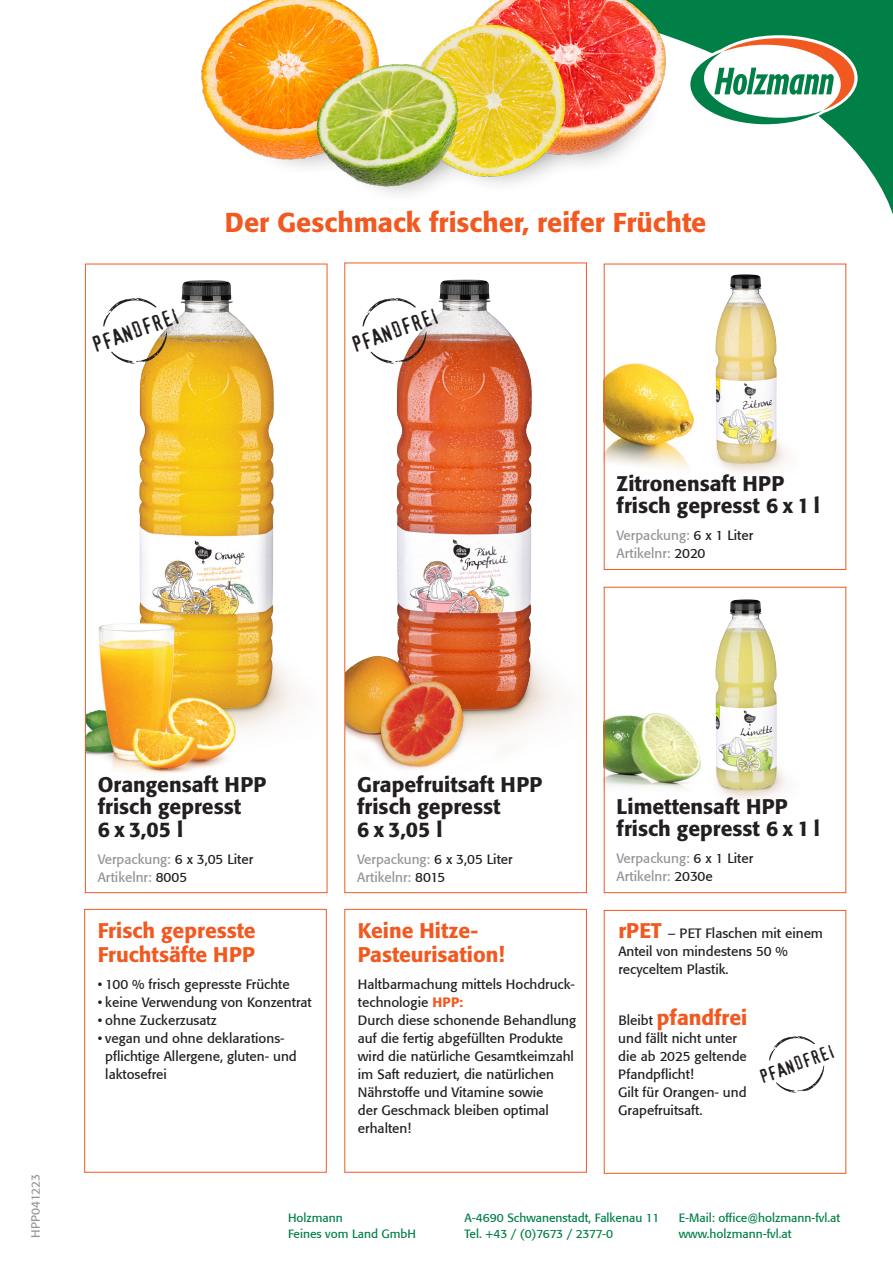
<style>
.page{position:relative;width:893px;height:1263px;background:#fff}
.page>*{position:absolute;margin:0;border:0;box-sizing:border-box;transform-origin:0 0}
.t1{font:500 27px "Formata";color:#f15921}
.t2{font:21.45px "Confidential";color:#231f20}
.t3{font:500 21px/22.5px "Formata";color:#231f20}
.t4{font:500 21px/24px "Formata";color:#f15921}
.t5{font:18.45px "Confidential";color:#231f20}
.t6{font:13.5px/18px "Formata";color:#231f20}
.t7{font:13.5px/18px "Formata";color:#939598}
.t8{font:12px/16.5px "Formata";color:#007f46}
.t9{font:12px "Formata";letter-spacing:-.01em;color:#939598}
.s1{color:#231f20}
.s2{font-weight:500;color:#f15921}
.s3{font-weight:500;font-size:21px;color:#f15921}
.s4{font-weight:400;font-size:13.5px;color:#231f20}
</style>
<div class="page">
<img style="left:132px;top:280px;width:164px;height:445px">
<img style="left:715px;top:274px;width:62px;height:190px">
<img style="left:715px;top:599px;width:62px;height:191px">
<img style="left:606px;top:363px;width:89px;height:110px">
<img style="left:606px;top:713px;width:96px;height:78px">
<img style="left:397px;top:280px;width:135px;height:430px">
<img style="left:87px;top:592px;width:176px;height:183px">
<img style="left:346px;top:643px;width:181px;height:128px">
<div style="left:85px;top:264px;width:242px;height:629px;border:1px solid #f15921"></div>
<div style="left:344px;top:909px;width:243px;height:263px;border:1px solid #f15921"></div>
<div style="left:84px;top:909px;width:243px;height:263px;border:1px solid #f15921"></div>
<div style="left:344px;top:263px;width:243px;height:630px;border:1px solid #f15921"></div>
<div style="left:604px;top:910px;width:242px;height:264px;border:1px solid #f15921"></div>
<svg style="left:384px;top:0;width:509px;height:264px"></svg>
<svg style="left:725px;top:35px;width:133px;height:92px"></svg>
<svg style="left:362px;top:298px;width:64px;height:66px"></svg>
<svg style="left:103px;top:298px;width:64px;height:66px"></svg>
<svg style="left:769px;top:1036px;width:55px;height:57px"></svg>
<div style="left:239px;top:84px;width:425px;height:121px;background:#fff"></div>
<img style="left:201px;top:0;width:524px;height:194px">
<h1 class="t1" style="left:225px;top:206px;width:483px">Der Geschmack frischer, reifer Früchte</h1>
<h2 class="t2" style="left:90px;top:338px;width:93px;rotate:-20deg">PFANDFREI</h2>
<h2 class="t2" style="left:349px;top:338px;width:93px;rotate:-20deg">PFANDFREI</h2>
<h3 class="t3" style="left:617px;top:472px;width:205px">Zitronensaft HPP frisch gepresst 6 x 1 l</h3>
<p class="t7" style="left:617px;top:526px;width:138px">Verpackung: <span class="s1">6 x 1 Liter<br></span>Artikelnr: <span class="s1">2020</span></p>
<p class="t9" style="left:28px;top:1238px;width:65px;rotate:-90deg">HPP041223</p>
<h3 class="t3" style="left:98px;top:773px;width:170px">Orangensaft HPP frisch gepresst<br>6 x 3,05 l</h3>
<p class="t7" style="left:98px;top:850px;width:157px">Verpackung: <span class="s1">6 x 3,05 Liter<br></span>Artikelnr: <span class="s1">8005</span></p>
<h3 class="t4" style="left:98px;top:918px;width:159px">Frisch gepresste<br>Fruchtsäfte HPP</h3>
<p class="t6" style="left:98px;top:975px;width:194px">• 100 % frisch gepresste Früchte</p>
<p class="t6" style="left:98px;top:993px;width:215px">• keine Verwendung von Konzentrat</p>
<p class="t6" style="left:98px;top:1011px;width:120px">• ohne Zuckerzusatz</p>
<p class="t6" style="left:105px;top:1029px;width:193px;text-indent:-8px">• vegan und ohne deklarations&shy;pflichtige Allergene, gluten- und laktosefrei</p>
<h3 class="t3" style="left:357px;top:773px;width:187px">Grapefruitsaft HPP frisch gepresst<br>6 x 3,05 l</h3>
<p class="t7" style="left:357px;top:850px;width:157px">Verpackung: <span class="s1">6 x 3,05 Liter<br></span>Artikelnr: <span class="s1">8015</span></p>
<h3 class="t4" style="left:358px;top:918px;width:148px">Keine Hitze-<br>Pasteurisation!</h3>
<p class="t6" style="left:358px;top:975px;width:220px">Haltbarmachung mittels Hochdruck&shy;technologie <span class="s2">HPP:<br></span>Durch diese schonende Behandlung auf die fertig abgefüllten Produkte wird die natürliche Gesamtkeimzahl im Saft reduziert, die natürlichen<br>Nährstoffe und Vitamine sowie<br>der Geschmack bleiben optimal erhalten!</p>
<h3 class="t3" style="left:617px;top:795px;width:205px">Limettensaft HPP frisch gepresst 6 x 1 l</h3>
<p class="t7" style="left:617px;top:850px;width:138px">Verpackung: <span class="s1">6 x 1 Liter<br></span>Artikelnr: <span class="s1">2030e</span></p>
<p class="t6" style="left:618px;top:924px;width:206px"><span class="s3">rPET</span> – PET Flaschen mit einem<br>Anteil von mindestens 50 % recyceltem Plastik.</p>
<h3 class="t4" style="left:618px;top:1005px;width:131px"><span class="s4">Bleibt</span> pfandfrei</h3>
<p class="t6" style="left:618px;top:1029px;width:130px">und fällt nicht unter die ab 2025 geltende<br>Pfandpflicht!<br>Gilt für Orangen- und<br>Grapefruitsaft.</p>
<h3 class="t5" style="left:758px;top:1070px;width:80px;rotate:-20deg">PFANDFREI</h3>
<p class="t8" style="left:288px;top:1209px;width:130px">Holzmann<br>Feines vom Land GmbH</p>
<p class="t8" style="left:465px;top:1209px;width:196px">A-4690 Schwanenstadt, Falkenau 11<br>Tel. +43 / (0)7673 / 2377-0</p>
<p class="t8" style="left:679px;top:1209px;width:163px">E-Mail: office@holzmann-fvl.at www.holzmann-fvl.at</p>
</div>
